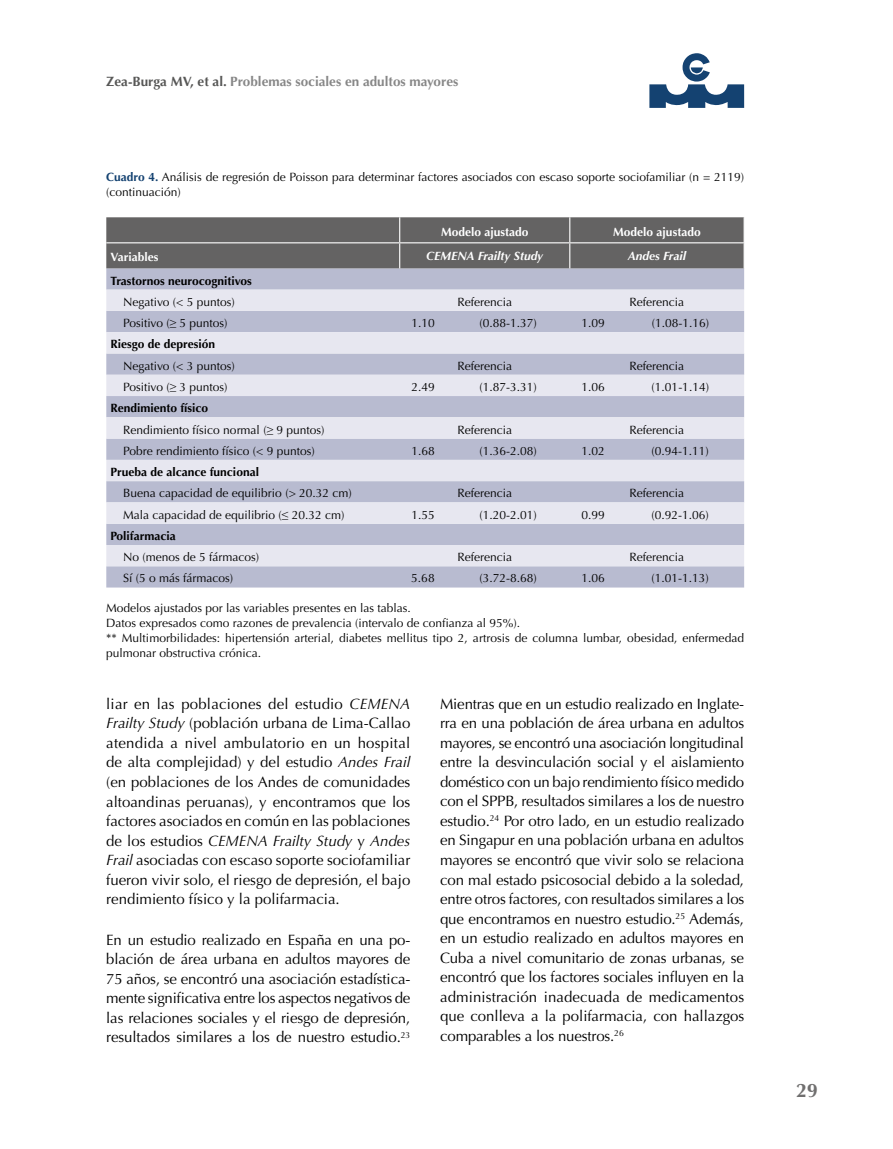
<style>
.page{position:relative;width:893px;height:1149px;background:#fff}
.page>*{position:absolute;margin:0;border:0;box-sizing:border-box;transform-origin:0 0}
.t1{font:700 19.5px "Optima";color:#706f6f}
.t2{font:15px/19.5px "Optima";color:#000;text-align:justify}
.t3{font:700 13.5px "Optima";color:#878787}
.t4{font:12px/15px "Optima";color:#000}
.t5{font:700 12px "Optima";color:#000}
.t6{font:700 12px "Optima";color:#fff}
.t7{font:italic 700 12px "Optima";color:#fff}
.s1{color:#575756}
.s2{font-weight:700;color:#144271}
.s3{font-style:italic}
</style>
<div class="page">
<svg style="left:649px;top:53px;width:95px;height:55px"></svg>
<div style="left:106px;top:268px;width:638px;height:319px;background:#b8bbd0"></div>
<svg style="left:106px;top:289px;width:638px;height:277px;background:#d2d3e1"></svg>
<div style="left:106px;top:217px;width:639px;height:51px;background:#646363"></div>
<p class="t3" style="left:106px;top:73px;width:354px"><span class="s1">Zea-Burga MV, et al.</span> Problemas sociales en adultos mayores</p>
<p class="t4" style="left:106px;top:170px;width:639px"><span class="s2">Cuadro 4.</span> Análisis de regresión de Poisson para determinar factores asociados con escaso soporte sociofamiliar (n = 2119) (continuación)</p>
<p class="t6" style="left:441px;top:224px;width:89px">Modelo ajustado</p>
<p class="t6" style="left:613px;top:224px;width:89px">Modelo ajustado</p>
<p class="t6" style="left:111px;top:250px;width:50px">Variables</p>
<p class="t7" style="left:426px;top:249px;width:118px">CEMENA Frailty Study</p>
<p class="t7" style="left:628px;top:249px;width:60px">Andes Frail</p>
<p class="t5" style="left:111px;top:273px;width:143px">Trastornos neurocognitivos</p>
<p class="t4" style="left:123px;top:294px;width:113px">Negativo (&lt; 5 puntos)</p>
<p class="t4" style="left:457px;top:294px;width:56px">Referencia</p>
<p class="t4" style="left:630px;top:294px;width:56px">Referencia</p>
<p class="t4" style="left:123px;top:315px;width:106px">Positivo (≥ 5 puntos)</p>
<p class="t4" style="left:411px;top:315px;width:25px">1.10</p>
<p class="t4" style="left:479px;top:315px;width:59px">(0.88-1.37)</p>
<p class="t4" style="left:581px;top:315px;width:25px">1.09</p>
<p class="t4" style="left:652px;top:315px;width:59px">(1.08-1.16)</p>
<p class="t5" style="left:111px;top:337px;width:106px">Riesgo de depresión</p>
<p class="t4" style="left:123px;top:358px;width:113px">Negativo (&lt; 3 puntos)</p>
<p class="t4" style="left:457px;top:358px;width:56px">Referencia</p>
<p class="t4" style="left:630px;top:358px;width:56px">Referencia</p>
<p class="t4" style="left:123px;top:379px;width:106px">Positivo (≥ 3 puntos)</p>
<p class="t4" style="left:411px;top:379px;width:25px">2.49</p>
<p class="t4" style="left:479px;top:379px;width:59px">(1.87-3.31)</p>
<p class="t4" style="left:581px;top:379px;width:25px">1.06</p>
<p class="t4" style="left:652px;top:379px;width:59px">(1.01-1.14)</p>
<p class="t5" style="left:111px;top:401px;width:99px">Rendimiento físico</p>
<p class="t4" style="left:123px;top:422px;width:203px">Rendimiento físico normal (≥ 9 puntos)</p>
<p class="t4" style="left:457px;top:422px;width:56px">Referencia</p>
<p class="t4" style="left:630px;top:422px;width:56px">Referencia</p>
<p class="t4" style="left:123px;top:443px;width:193px">Pobre rendimiento físico (&lt; 9 puntos)</p>
<p class="t4" style="left:411px;top:443px;width:25px">1.68</p>
<p class="t4" style="left:479px;top:443px;width:59px">(1.36-2.08)</p>
<p class="t4" style="left:581px;top:443px;width:25px">1.02</p>
<p class="t4" style="left:652px;top:443px;width:59px">(0.94-1.11)</p>
<p class="t5" style="left:110px;top:465px;width:150px">Prueba de alcance funcional</p>
<p class="t4" style="left:123px;top:486px;width:230px">Buena capacidad de equilibrio (&gt; 20.32 cm)</p>
<p class="t4" style="left:457px;top:486px;width:56px">Referencia</p>
<p class="t4" style="left:630px;top:486px;width:56px">Referencia</p>
<p class="t4" style="left:123px;top:507px;width:223px">Mala capacidad de equilibrio (≤ 20.32 cm)</p>
<p class="t4" style="left:411px;top:507px;width:25px">1.55</p>
<p class="t4" style="left:479px;top:507px;width:59px">(1.20-2.01)</p>
<p class="t4" style="left:581px;top:507px;width:25px">0.99</p>
<p class="t4" style="left:652px;top:507px;width:59px">(0.92-1.06)</p>
<p class="t5" style="left:110px;top:528px;width:67px">Polifarmacia</p>
<p class="t4" style="left:123px;top:549px;width:138px">No (menos de 5 fármacos)</p>
<p class="t4" style="left:457px;top:549px;width:56px">Referencia</p>
<p class="t4" style="left:629px;top:549px;width:56px">Referencia</p>
<p class="t4" style="left:123px;top:571px;width:112px">Sí (5 o más fármacos)</p>
<p class="t4" style="left:411px;top:571px;width:25px">5.68</p>
<p class="t4" style="left:479px;top:571px;width:59px">(3.72-8.68)</p>
<p class="t4" style="left:581px;top:571px;width:25px">1.06</p>
<p class="t4" style="left:652px;top:571px;width:59px">(1.01-1.13)</p>
<p class="t4" style="left:106px;top:600px;width:639px">Modelos ajustados por las variables presentes en las tablas.<br>Datos expresados como razones de prevalencia (intervalo de confianza al 95%).<br>** Multimorbilidades: hipertensión arterial, diabetes mellitus tipo 2, artrosis de columna lumbar, obesidad, enfermedad pulmonar obstructiva crónica.</p>
<p class="t2" style="left:106px;top:694px;width:306px">liar en las poblaciones del estudio <span class="s3">CEMENA Frailty Study</span> (población urbana de Lima-Callao atendida a nivel ambulatorio en un hospital de alta complejidad) y del estudio <span class="s3">Andes Frail </span>(en poblaciones de los Andes de comunidades altoandinas peruanas), y encontramos que los factores asociados en común en las poblaciones de los estudios <span class="s3">CEMENA Frailty Study</span> y <span class="s3">Andes Frail</span> asociadas con escaso soporte sociofamiliar fueron vivir solo, el riesgo de depresión, el bajo rendimiento físico y la polifarmacia.</p>
<p class="t2" style="left:106px;top:929px;width:306px">En un estudio realizado en España en una po&shy;blación de área urbana en adultos mayores de 75 años, se encontró una asociación estadística&shy;mente significativa entre los aspectos negativos de las relaciones sociales y el riesgo de depresión, resultados similares a los de nuestro estudio.<sup>23</sup></p>
<p class="t2" style="left:440px;top:694px;width:306px">Mientras que en un estudio realizado en Inglate&shy;rra en una población de área urbana en adultos mayores, se encontró una asociación longitudinal entre la desvinculación social y el aislamiento doméstico con un bajo rendimiento físico medido con el SPPB, resultados similares a los de nuestro estudio.<sup>24</sup> Por otro lado, en un estudio realizado en Singapur en una población urbana en adultos mayores se encontró que vivir solo se relaciona con mal estado psicosocial debido a la soledad, entre otros factores, con resultados similares a los que encontramos en nuestro estudio.<sup>25</sup> Además, en un estudio realizado en adultos mayores en Cuba a nivel comunitario de zonas urbanas, se encontró que los factores sociales influyen en la administración inadecuada de medicamentos que conlleva a la polifarmacia, con hallazgos comparables a los nuestros.<sup>26</sup></p>
<h1 class="t1" style="left:796px;top:1079px;width:23px">29</h1>
</div>
